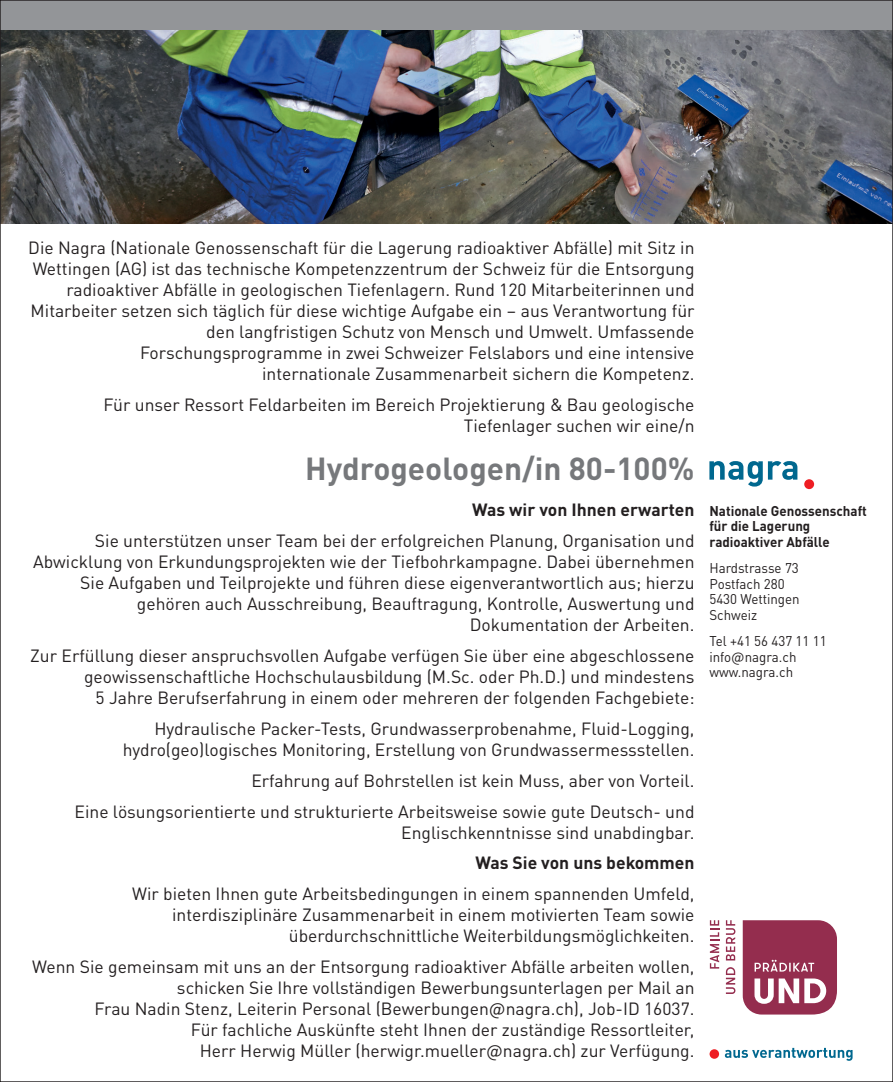
<style>
.page{position:relative;width:893px;height:1082px;background:#fff}
.page>*{position:absolute;margin:0;border:0;box-sizing:border-box;transform-origin:0 0}
.t1{font:700 31.5px "DINOT";color:#76787b}
.t2{font:17.5px/21px "DINOT";color:#231f20;text-align:right}
.t3{font:700 17.5px "DINOT";color:#231f20}
.t4{font:14px/15.8px "DINOT";color:#231f20;scale:.95 1}
.t5{font:700 14px/15.8px "DINOT";color:#231f20;scale:.95 1}
</style>
<div class="page">
<img style="left:2px;top:30px;width:889px;height:193px">
<div style="left:0;top:0;width:893px;height:30px;background:#939598"></div>
<svg style="left:725px;top:1047px;width:127px;height:13px"></svg>
<div style="left:710px;top:1049px;width:9px;height:9px;background:#ee1d23;border-radius:50%"></div>
<svg style="left:709px;top:461px;width:88px;height:25px"></svg>
<div style="left:804px;top:479px;width:10px;height:10px;background:#ee1d23;border-radius:50%"></div>
<svg style="left:710px;top:920px;width:9px;height:48px"></svg>
<svg style="left:726px;top:967px;width:9px;height:26px"></svg>
<svg style="left:726px;top:920px;width:9px;height:40px"></svg>
<svg style="left:743px;top:920px;width:94px;height:94px;background:#a5506b"></svg>
<p class="t2" style="left:28px;top:236px;width:668px">Die Nagra (Nationale Genossenschaft für die Lagerung radioaktiver Abfälle) mit Sitz in Wettingen (AG) ist das technische Kompetenzzentrum der Schweiz für die Entsorgung radioaktiver Abfälle in geologischen Tiefenlagern. Rund 120 Mitarbeiterinnen und Mitarbeiter setzen sich täglich für diese wichtige Aufgabe ein – aus Verantwortung für den langfristigen Schutz von Mensch und Umwelt. Umfassende Forschungsprogramme in zwei Schweizer Felslabors und eine intensive internationale Zusammenarbeit sichern die Kompetenz.</p>
<p class="t2" style="left:103px;top:393px;width:593px">Für unser Ressort Feldarbeiten im Bereich Projektierung &amp; Bau geologische<br>Tiefenlager suchen wir eine/n</p>
<h1 class="t1" style="left:305px;top:444px;width:391px">Hydrogeologen/in 80-100%</h1>
<p class="t3" style="left:472px;top:496px;width:224px">Was wir von Ihnen erwarten</p>
<p class="t2" style="left:33px;top:528px;width:663px">Sie unterstützen unser Team bei der erfolgreichen Planung, Organisation und Abwicklung von Erkundungsprojekten wie der Tiefbohrkampagne. Dabei übernehmen Sie Aufgaben und Teilprojekte und führen diese eigenverantwortlich aus; hierzu gehören auch Ausschreibung, Beauftragung, Kontrolle, Auswertung und Dokumentation der Arbeiten.</p>
<p class="t2" style="left:30px;top:643px;width:666px">Zur Erfüllung dieser anspruchsvollen Aufgabe verfügen Sie über eine abgeschlossene geowissenschaftliche Hochschulausbildung (M.Sc. oder Ph.D.) und mindestens<br>5 Jahre Berufserfahrung in einem oder mehreren der folgenden Fachgebiete:</p>
<p class="t2" style="left:123px;top:716px;width:573px">Hydraulische Packer-Tests, Grundwasserprobenahme, Fluid-Logging, hydro(geo)logisches Monitoring, Erstellung von Grundwassermessstellen.</p>
<p class="t2" style="left:75px;top:763px;width:621px;line-height:31px">Erfahrung auf Bohrstellen ist kein Muss, aber von Vorteil.<br>Eine lösungsorientierte und strukturierte Arbeitsweise sowie gute Deutsch- und</p>
<p class="t2" style="left:401px;top:820px;width:295px">Englischkenntnisse sind unabdingbar.</p>
<p class="t3" style="left:475px;top:849px;width:221px">Was Sie von uns bekommen</p>
<p class="t2" style="left:132px;top:882px;width:564px">Wir bieten Ihnen gute Arbeitsbedingungen in einem spannenden Umfeld, interdisziplinäre Zusammenarbeit in einem motivierten Team sowie überdurchschnittliche Weiterbildungsmöglichkeiten.</p>
<p class="t2" style="left:32px;top:955px;width:664px">Wenn Sie gemeinsam mit uns an der Entsorgung radioaktiver Abfälle arbeiten wollen, schicken Sie Ihre vollständigen Bewerbungsunterlagen per Mail an<br>Frau Nadin Stenz, Leiterin Personal (Bewerbungen@nagra.ch), Job-ID 16037.<br>Für fachliche Auskünfte steht Ihnen der zuständige Ressortleiter,<br>Herr Herwig Müller (herwigr.mueller@nagra.ch) zur Verfügung.</p>
<p class="t5" style="left:709px;top:501px;width:167px">Nationale Genossenschaft für die Lagerung radioaktiver Abfälle</p>
<p class="t4" style="left:709px;top:558px;width:97px">Hardstrasse 73<br>Postfach 280<br>5430 Wettingen<br>Schweiz</p>
<p class="t4" style="left:709px;top:631px;width:125px">Tel +41 56 437 11 11 info@nagra.ch www.nagra.ch</p>
</div>
